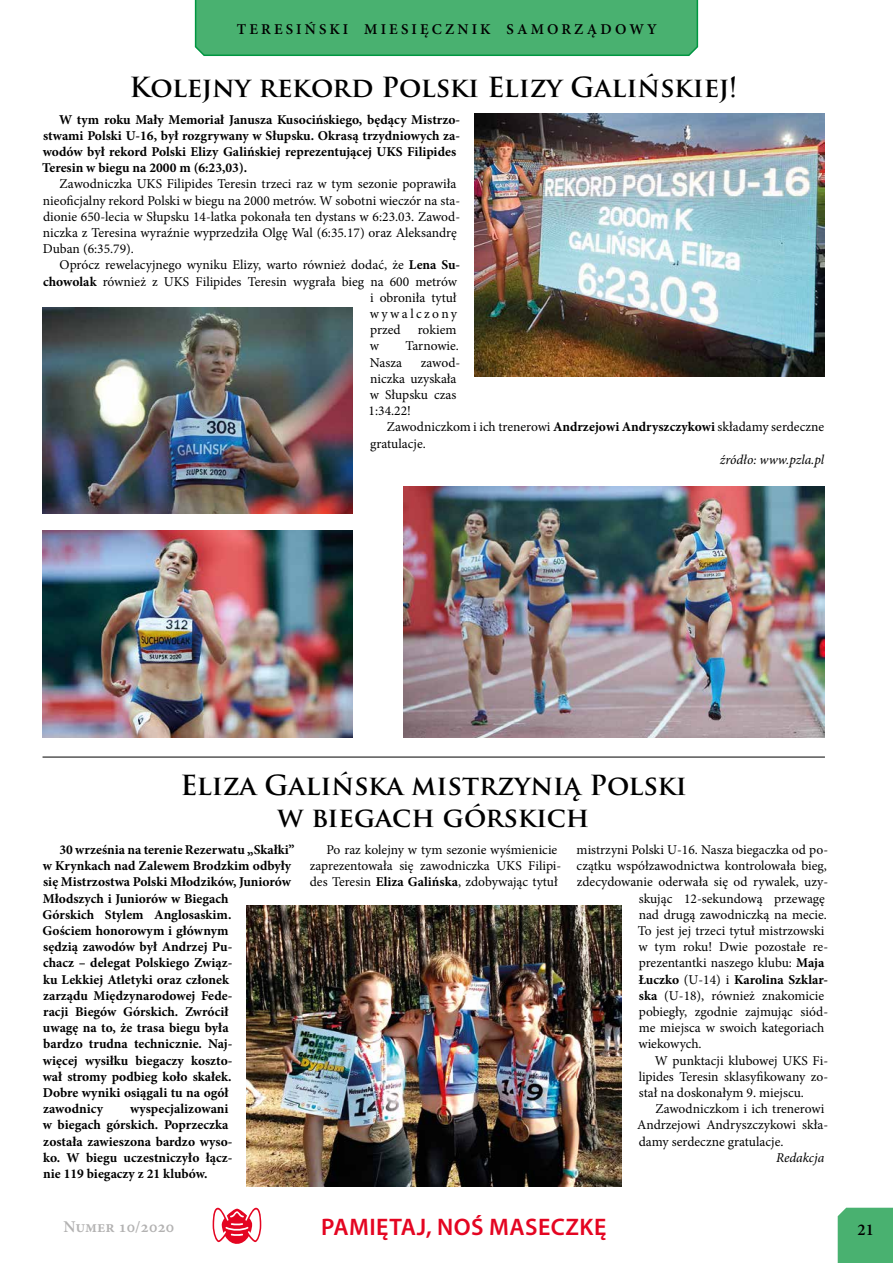
<style>
.page{position:relative;width:893px;height:1263px;background:#fff}
.page>*{position:absolute;margin:0;border:0;box-sizing:border-box;transform-origin:0 0}
.t1{font:700 27px/32.4px "Trajan Pro";color:#000;text-align:center}
.t2{font:600 24px "Myriad Pro";letter-spacing:.02em;color:#e40521}
.t3{font:600 16.5px "Minion Pro";color:#b3b2b2}
.t4{font:600 16.5px "Minion Pro";color:#000}
.t5{font:600 15px "Minion Pro";letter-spacing:.21em;color:#000}
.t6{font:13.5px/16.2px "Minion Pro";color:#000}
.t7{font:700 13.5px/16.2px "Minion Pro";color:#000}
.t8{font:italic 13.5px "Minion Pro";letter-spacing:-.005em;color:#000}
.t9{font:13.5px "Minion Pro";letter-spacing:.175em;color:#000}
.s1{font-weight:700}
.s2{font-weight:400}
</style>
<div class="page">
<div style="left:194px;top:0;width:505px;height:56px;background:#49b170"></div>
<div style="left:838px;top:1208px;width:55px;height:55px;background:#49b170"></div>
<img style="left:43px;top:307px;width:310px;height:207px">
<img style="left:403px;top:487px;width:422px;height:250px">
<img style="left:43px;top:530px;width:310px;height:207px">
<img style="left:474px;top:114px;width:351px;height:263px">
<img style="left:246px;top:905px;width:375px;height:281px">
<svg style="left:213px;top:1208px;width:48px;height:36px"></svg>
<hr style="left:43px;top:757px;width:782px;height:1px;background:#000">
<p class="t5" style="left:237px;top:19px;width:422px">TERESIŃSKI MIESIĘCZNIK SAMORZĄDOWY</p>
<h1 class="t1" style="left:130px;top:71px;width:609px">Kolejny rekord Polski Elizy Galińskiej!</h1>
<p class="t7" style="left:42px;top:111px;width:419px;text-indent:17px">W tym roku Mały Memoriał Janusza Kusocińskiego, będący Mistrzo&shy;stwami Polski U-16, był rozgrywany w Słupsku. Okrasą trzydniowych za&shy;wodów był rekord Polski Elizy Galińskiej reprezentującej UKS Filipides Teresin w biegu na 2000 m (6:23,03).</p>
<p class="t6" style="left:43px;top:176px;width:419px;text-indent:17px">Zawodniczka UKS Filipides Teresin trzeci raz w tym sezonie poprawiła nieoficjalny rekord Polski w biegu na 2000 metrów. W sobotni wieczór na sta&shy;dionie 650-lecia w Słupsku 14-latka pokonała ten dystans w 6:23.03. Zawod&shy;niczka z Teresina wyraźnie wyprzedziła Olgę Wal (6:35.17) oraz Aleksandrę Duban (6:35.79).</p>
<p class="t6" style="left:60px;top:257px;width:402px">Oprócz rewelacyjnego wyniku Elizy, warto również dodać, że <span class="s1">Lena Su-</span></p>
<p class="t6" style="left:43px;top:273px;width:415px"><span class="s1">chowolak</span> również z UKS Filipides Teresin wygrała bieg na 600 metrów</p>
<p class="t6" style="left:370px;top:289px;width:88px">i obroniła tytuł</p>
<p class="t9" style="left:370px;top:305px;width:89px">wywalczony</p>
<p class="t6" style="left:370px;top:322px;width:32px">przed</p>
<p class="t6" style="left:418px;top:322px;width:40px">rokiem</p>
<p class="t6" style="left:370px;top:338px;width:11px">w</p>
<p class="t6" style="left:405px;top:338px;width:55px">Tarnowie.</p>
<p class="t6" style="left:370px;top:354px;width:34px">Nasza</p>
<p class="t6" style="left:369px;top:354px;width:93px;text-indent:52px">zawod&shy;niczka uzyskała w Słupsku czas<br>1:34.22!</p>
<p class="t6" style="left:370px;top:419px;width:456px;text-indent:17px">Zawodniczkom i ich trenerowi <span class="s1">Andrzejowi Andryszczykowi</span> składamy serdeczne gratulacje.</p>
<p class="t8" style="left:720px;top:450px;width:106px">źródło: www.pzla.pl</p>
<h1 class="t1" style="left:180px;top:769px;width:508px">Eliza Galińska mistrzynią Polski w biegach górskich</h1>
<p class="t7" style="left:43px;top:841px;width:254px;text-indent:17px">30 września na terenie Rezerwatu „Skałki” w Krynkach nad Zalewem Brodzkim odbyły się Mistrzostwa Polski Młodzików, Juniorów<br>Młodszych i Juniorów w Biegach<br>Górskich Stylem Anglosaskim.<br>Gościem honorowym i głównym<br>sędzią zawodów był Andrzej Pu-<br>chacz – delegat Polskiego Związ-<br>ku Lekkiej Atletyki oraz członek<br>zarządu Międzynarodowej Fede-<br>racji Biegów Górskich. Zwrócił<br>uwagę na to, że trasa biegu była<br>bardzo trudna technicznie. Naj-<br>więcej wysiłku biegaczy koszto-<br>wał stromy podbieg koło skałek.<br>Dobre wyniki osiągali tu na ogół<br>zawodnicy</p>
<p class="t7" style="left:43px;top:1100px;width:191px;text-indent:87px">wyspecjalizowani w biegach górskich. Poprzeczka została zawieszona bardzo wyso&shy;ko. W biegu uczestniczyło łącz&shy;nie 119 biegaczy z 21 klubów.</p>
<p class="t6" style="left:310px;top:841px;width:253px;text-indent:17px">Po raz kolejny w tym sezonie wyśmienicie zaprezentowała się zawodniczka UKS Filipi&shy;des Teresin <span class="s1">Eliza Galińska</span>, zdobywając tytuł</p>
<p class="t6" style="left:577px;top:841px;width:253px">mistrzyni Polski U-16. Nasza biegaczka od po-</p>
<p class="t6" style="left:577px;top:858px;width:252px">czątku współzawodnictwa kontrolowała bieg,</p>
<p class="t6" style="left:577px;top:874px;width:253px">zdecydowanie oderwała się od rywalek, uzy-</p>
<p class="t6" style="left:639px;top:890px;width:187px">skując 12-sekundową przewagę</p>
<p class="t6" style="left:639px;top:906px;width:190px">nad drugą zawodniczką na mecie.</p>
<p class="t6" style="left:638px;top:922px;width:188px">To jest jej trzeci tytuł mistrzowski</p>
<p class="t6" style="left:638px;top:939px;width:191px">w tym roku! Dwie pozostałe re-</p>
<p class="t6" style="left:639px;top:955px;width:187px">prezentantki naszego klubu: <span class="s1">Maja</span></p>
<p class="t7" style="left:638px;top:971px;width:191px">Łuczko <span class="s2">(U-14) i</span> Karolina Szklar-</p>
<p class="t6" style="left:639px;top:987px;width:187px"><span class="s1">ska</span> (U-18), również znakomicie</p>
<p class="t6" style="left:639px;top:1003px;width:191px">pobiegły, zgodnie zajmując siód-</p>
<p class="t6" style="left:639px;top:1020px;width:187px">me miejsca w swoich kategoriach</p>
<p class="t6" style="left:638px;top:1036px;width:65px">wiekowych.</p>
<p class="t6" style="left:655px;top:1052px;width:175px">W punktacji klubowej UKS Fi-</p>
<p class="t6" style="left:639px;top:1068px;width:191px">lipides Teresin sklasyfikowany zo-</p>
<p class="t6" style="left:639px;top:1084px;width:167px">stał na doskonałym 9. miejscu.</p>
<p class="t6" style="left:655px;top:1101px;width:171px">Zawodniczkom i ich trenerowi</p>
<p class="t6" style="left:637px;top:1117px;width:193px">Andrzejowi Andryszczykowi skła-</p>
<p class="t6" style="left:639px;top:1133px;width:146px">damy serdeczne gratulacje.</p>
<p class="t8" style="left:776px;top:1148px;width:50px">Redakcja</p>
<h2 class="t2" style="left:321px;top:1211px;width:287px">PAMIĘTAJ, NOŚ MASECZKĘ</h2>
<p class="t3" style="left:64px;top:1215px;width:112px">NUMER 10/2020</p>
<p class="t4" style="left:858px;top:1218px;width:18px">21</p>
</div>
